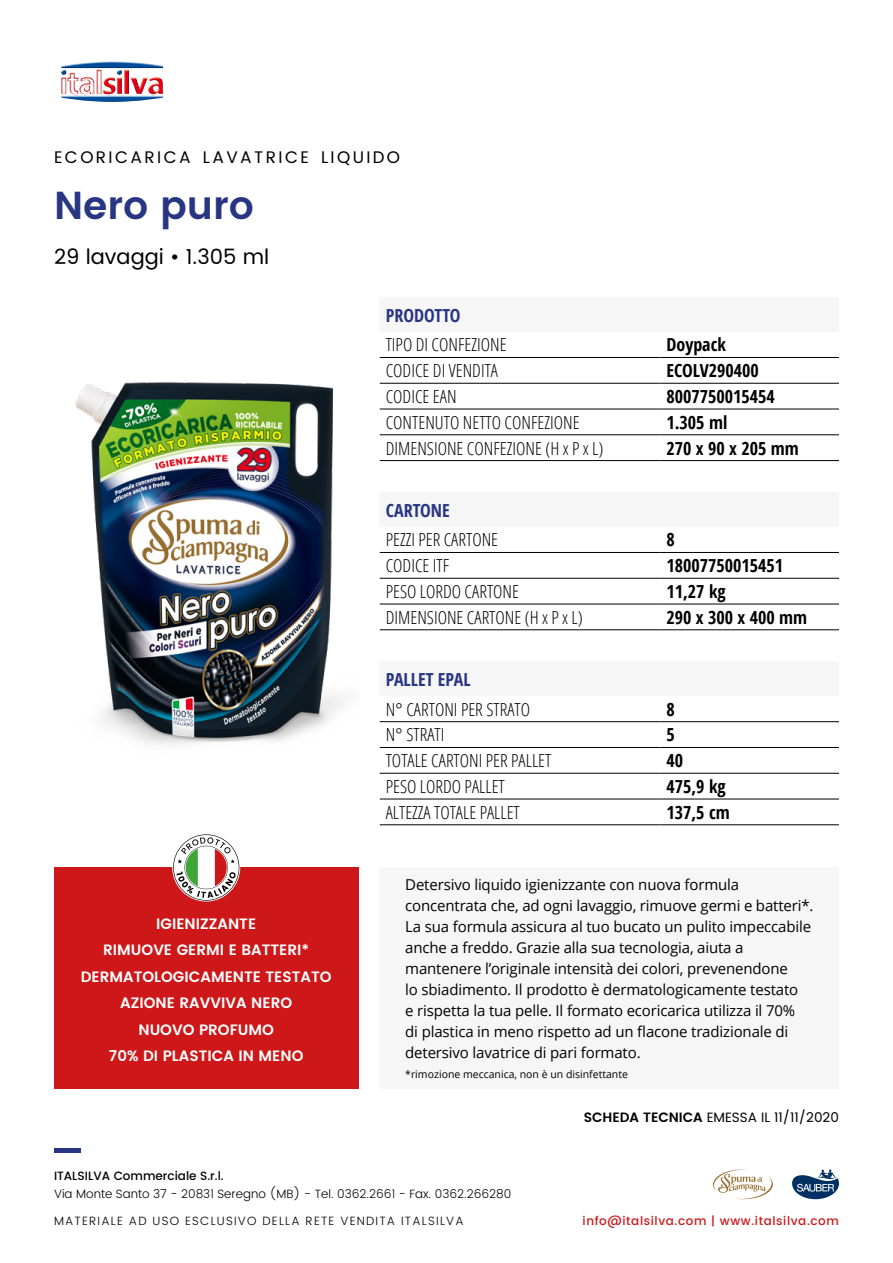
<style>
.page{position:relative;width:893px;height:1263px;background:#fff}
.page>*{position:absolute;margin:0;border:0;box-sizing:border-box;transform-origin:0 0}
.t1{font:600 39px "Poppins";color:#283583}
.t2{font:21px "Poppins";color:#000}
.t3{font:300 condensed 18px "Open Sans";color:#000}
.t4{font:700 condensed 18px "Open Sans";color:#000}
.t5{font:700 condensed 18px "Open Sans";color:#283583}
.t6{font:16.8px "Poppins";letter-spacing:.145em;color:#000}
.t7{font:15px/21px "Open Sans";letter-spacing:-.01em;color:#000}
.t8{font:600 15px/26.5px "Poppins";color:#fff;text-align:center}
.t9{font:13.5px "Poppins";color:#000}
.t10{font:300 12px "Poppins";color:#000}
.t11{font:300 12px "Poppins";letter-spacing:.1em;color:#000}
.t12{font:500 12px "Poppins";letter-spacing:.05em;color:#cd1719}
.t13{font:500 12px "Poppins";color:#000}
.t14{font:10.5px "Open Sans";color:#000}
.s1{font-weight:600}
</style>
<div class="page">
<hr style="left:54px;top:1148px;width:26px;height:4px;background:#283583">
<img style="left:61px;top:61px;width:102px;height:41px">
<svg style="left:792px;top:1169px;width:47px;height:30px"></svg>
<svg style="left:713px;top:1169px;width:60px;height:31px"></svg>
<div style="left:54px;top:867px;width:304px;height:222px;background:#cd1719"></div>
<div style="left:380px;top:867px;width:459px;height:222px;background:#f6f6f6"></div>
<div style="left:380px;top:662px;width:459px;height:34px;background:#f6f6f6"></div>
<hr style="left:380px;top:721px;width:280px;height:1px;background:#000">
<hr style="left:660px;top:721px;width:179px;height:1px;background:#000">
<hr style="left:380px;top:747px;width:280px;height:1px;background:#000">
<hr style="left:660px;top:747px;width:179px;height:1px;background:#000">
<hr style="left:380px;top:773px;width:280px;height:1px;background:#000">
<hr style="left:660px;top:773px;width:179px;height:1px;background:#000">
<hr style="left:380px;top:799px;width:280px;height:1px;background:#000">
<hr style="left:660px;top:799px;width:179px;height:1px;background:#000">
<hr style="left:380px;top:824px;width:280px;height:1px;background:#000">
<hr style="left:660px;top:824px;width:179px;height:1px;background:#000">
<div style="left:380px;top:493px;width:459px;height:34px;background:#f6f6f6"></div>
<hr style="left:380px;top:552px;width:280px;height:1px;background:#000">
<hr style="left:660px;top:552px;width:179px;height:1px;background:#000">
<hr style="left:380px;top:578px;width:280px;height:1px;background:#000">
<hr style="left:660px;top:578px;width:179px;height:1px;background:#000">
<hr style="left:380px;top:604px;width:280px;height:1px;background:#000">
<hr style="left:660px;top:604px;width:179px;height:1px;background:#000">
<hr style="left:380px;top:629px;width:280px;height:1px;background:#000">
<hr style="left:660px;top:629px;width:179px;height:1px;background:#000">
<div style="left:380px;top:298px;width:459px;height:34px;background:#f6f6f6"></div>
<hr style="left:380px;top:357px;width:280px;height:1px;background:#000">
<hr style="left:660px;top:357px;width:179px;height:1px;background:#000">
<hr style="left:380px;top:383px;width:280px;height:1px;background:#000">
<hr style="left:660px;top:383px;width:179px;height:1px;background:#000">
<hr style="left:380px;top:409px;width:280px;height:1px;background:#000">
<hr style="left:660px;top:409px;width:179px;height:1px;background:#000">
<hr style="left:380px;top:434px;width:280px;height:1px;background:#000">
<hr style="left:660px;top:434px;width:179px;height:1px;background:#000">
<hr style="left:380px;top:460px;width:280px;height:1px;background:#000">
<hr style="left:660px;top:460px;width:179px;height:1px;background:#000">
<img style="left:75px;top:382px;width:270px;height:363px">
<svg style="left:173px;top:834px;width:66px;height:67px"></svg>
<p class="t6" style="left:54px;top:145px;width:348px">ECORICARICA LAVATRICE LIQUIDO</p>
<h1 class="t1" style="left:54px;top:176px;width:201px">Nero puro</h1>
<h2 class="t2" style="left:54px;top:241px;width:217px">29 lavaggi • 1.305 ml</h2>
<p class="t8" style="left:81px;top:910px;width:253px">IGIENIZZANTE<br>RIMUOVE GERMI E BATTERI*<br>DERMATOLOGICAMENTE TESTATO<br>AZIONE RAVVIVA NERO<br>NUOVO PROFUMO<br>70% DI PLASTICA IN MENO</p>
<p class="t5" style="left:386px;top:302px;width:76px">PRODOTTO</p>
<p class="t3" style="left:386px;top:333px;width:122px">TIPO DI CONFEZIONE</p>
<p class="t4" style="left:666px;top:332px;width:61px">Doypack</p>
<p class="t3" style="left:386px;top:358px;width:114px">CODICE DI VENDITA</p>
<p class="t4" style="left:666px;top:358px;width:94px">ECOLV290400</p>
<p class="t3" style="left:386px;top:384px;width:72px">CODICE EAN</p>
<p class="t4" style="left:666px;top:384px;width:110px">8007750015454</p>
<p class="t3" style="left:386px;top:410px;width:195px">CONTENUTO NETTO CONFEZIONE</p>
<p class="t4" style="left:666px;top:410px;width:62px">1.305 ml</p>
<p class="t3" style="left:386px;top:436px;width:219px">DIMENSIONE CONFEZIONE (H x P x L)</p>
<p class="t4" style="left:666px;top:435px;width:134px">270 x 90 x 205 mm</p>
<p class="t5" style="left:386px;top:497px;width:66px">CARTONE</p>
<p class="t3" style="left:386px;top:528px;width:114px">PEZZI PER CARTONE</p>
<p class="t4" style="left:666px;top:527px;width:10px">8</p>
<p class="t3" style="left:386px;top:553px;width:65px">CODICE ITF</p>
<p class="t4" style="left:666px;top:553px;width:118px">18007750015451</p>
<p class="t3" style="left:386px;top:579px;width:135px">PESO LORDO CARTONE</p>
<p class="t4" style="left:666px;top:579px;width:61px">11,27 kg</p>
<p class="t3" style="left:386px;top:605px;width:199px">DIMENSIONE CARTONE (H x P x L)</p>
<p class="t4" style="left:666px;top:605px;width:142px">290 x 300 x 400 mm</p>
<p class="t5" style="left:386px;top:667px;width:87px">PALLET EPAL</p>
<p class="t3" style="left:386px;top:697px;width:146px">N° CARTONI PER STRATO</p>
<p class="t4" style="left:666px;top:697px;width:10px">8</p>
<p class="t3" style="left:386px;top:723px;width:60px">N° STRATI</p>
<p class="t4" style="left:666px;top:722px;width:10px">5</p>
<p class="t3" style="left:386px;top:748px;width:167px">TOTALE CARTONI PER PALLET</p>
<p class="t4" style="left:666px;top:748px;width:18px">40</p>
<p class="t3" style="left:386px;top:774px;width:121px">PESO LORDO PALLET</p>
<p class="t4" style="left:666px;top:774px;width:61px">475,9 kg</p>
<p class="t3" style="left:386px;top:800px;width:136px">ALTEZZA TOTALE PALLET</p>
<p class="t4" style="left:666px;top:800px;width:65px">137,5 cm</p>
<p class="t7" style="left:405px;top:874px;width:410px">Detersivo liquido igienizzante con nuova formula concentrata che, ad ogni lavaggio, rimuove germi e batteri*.<br>La sua formula assicura al tuo bucato un pulito impeccabile anche a freddo. Grazie alla sua tecnologia, aiuta a mantenere l’originale intensità dei colori, prevenendone<br>lo sbiadimento. Il prodotto è dermatologicamente testato<br>e rispetta la tua pelle. Il formato ecoricarica utilizza il 70%<br>di plastica in meno rispetto ad un flacone tradizionale di detersivo lavatrice di pari formato.</p>
<p class="t14" style="left:405px;top:1066px;width:224px">*rimozione meccanica, non è un disinfettante</p>
<p class="t9" style="left:584px;top:1107px;width:257px"><span class="s1">SCHEDA TECNICA</span> EMESSA IL 11/11/2020</p>
<p class="t13" style="left:54px;top:1167px;width:171px">ITALSILVA Commerciale S.r.l.</p>
<p class="t10" style="left:54px;top:1185px;width:459px">Via Monte Santo 37 - 20831 Seregno (MB) - Tel. 0362.2661 - Fax. 0362.266280</p>
<p class="t11" style="left:54px;top:1212px;width:411px">MATERIALE AD USO ESCLUSIVO DELLA RETE VENDITA ITALSILVA</p>
<p class="t12" style="left:583px;top:1212px;width:258px">info@italsilva.com | www.italsilva.com</p>
</div>
